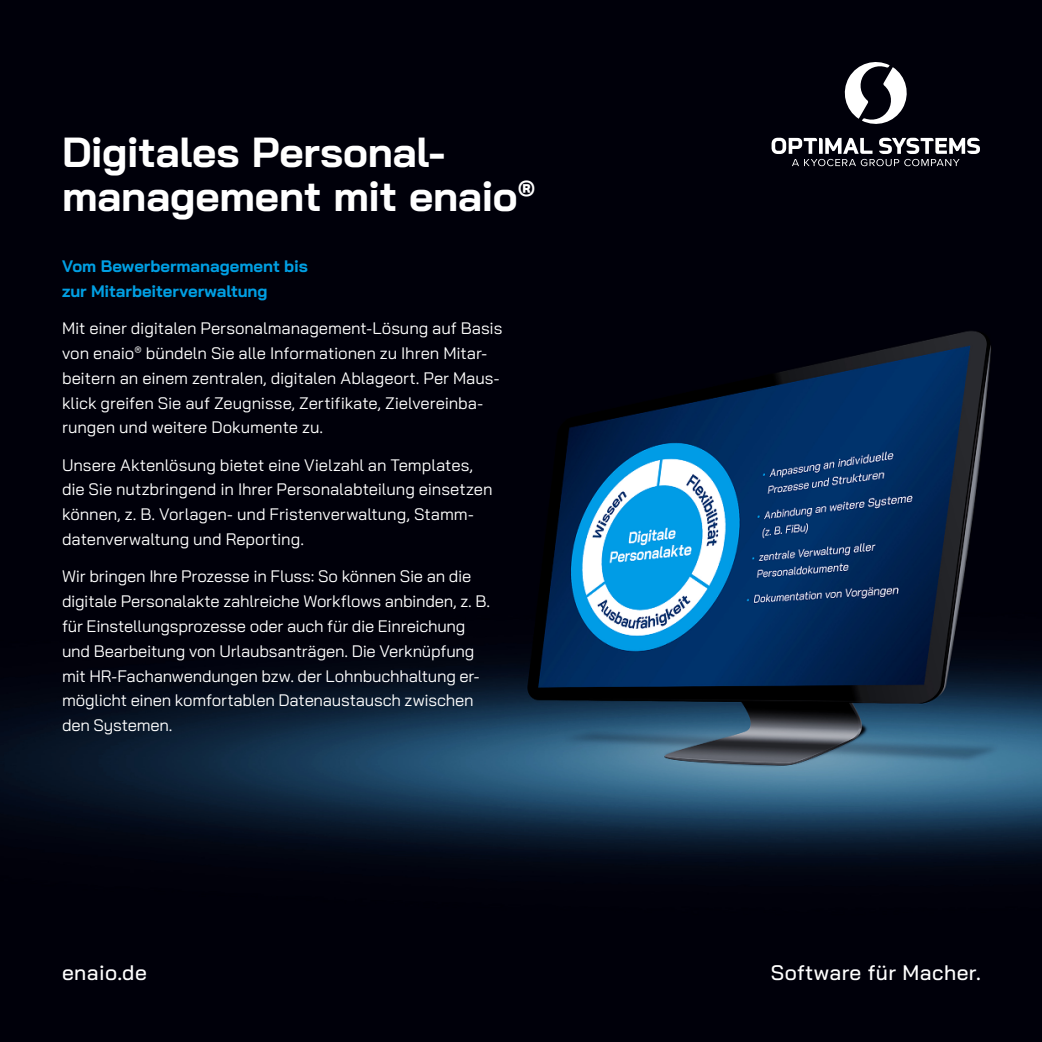
<style>
.page{position:relative;width:1042px;height:1042px;background:#fff}
.page>*{position:absolute;margin:0;border:0;box-sizing:border-box;transform-origin:0 0}
.t1{font:700 42px/43.8px "Bai Jamjuree";letter-spacing:-.01em;color:#fff}
.t2{font:500 21px "Bai Jamjuree";letter-spacing:.02em;color:#fff}
.t3{font:16.62px/24.8px "Bai Jamjuree";letter-spacing:-.005em;color:#fff}
.t4{font:700 16.62px/24.8px "Bai Jamjuree";letter-spacing:-.005em;color:#009fe3}
</style>
<div class="page">
<img style="left:0;top:0;width:1042px;height:1042px">
<svg style="left:841px;top:58px;width:70px;height:70px"></svg>
<svg style="left:771px;top:138px;width:209px;height:28px"></svg>
<h1 class="t1" style="left:62px;top:131px;width:475px">Digitales Personal&shy;management mit enaio<sup>®</sup></h1>
<p class="t4" style="left:62px;top:254px;width:247px">Vom Bewerbermanagement bis zur Mitarbeiterverwaltung</p>
<p class="t3" style="left:62px;top:316px;width:442px">Mit einer digitalen Personalmanagement-Lösung auf Basis von enaio<sup>®</sup> bündeln Sie alle Informationen zu Ihren Mitar&shy;beitern an einem zentralen, digitalen Ablageort. Per Maus&shy;klick greifen Sie auf Zeugnisse, Zertifikate, Zielvereinba&shy;rungen und weitere Dokumente zu.</p>
<p class="t3" style="left:62px;top:452px;width:432px">Unsere Aktenlösung bietet eine Vielzahl an Templates, die Sie nutzbringend in Ihrer Personalabteilung einsetzen können, z. B. Vorlagen- und Fristenverwaltung, Stamm&shy;datenverwaltung und Reporting.</p>
<p class="t3" style="left:62px;top:564px;width:429px">Wir bringen Ihre Prozesse in Fluss: So können Sie an die digitale Personalakte zahlreiche Workflows anbinden, z. B. für Einstellungsprozesse oder auch für die Einreichung und Bearbeitung von Urlaubsanträgen. Die Verknüpfung mit HR-Fachanwendungen bzw. der Lohnbuchhaltung er&shy;möglicht einen komfortablen Datenaustausch zwischen den Systemen.</p>
<p class="t2" style="left:62px;top:960px;width:86px">enaio.de</p>
<p class="t2" style="left:771px;top:960px;width:211px">Software für Macher.</p>
</div>
